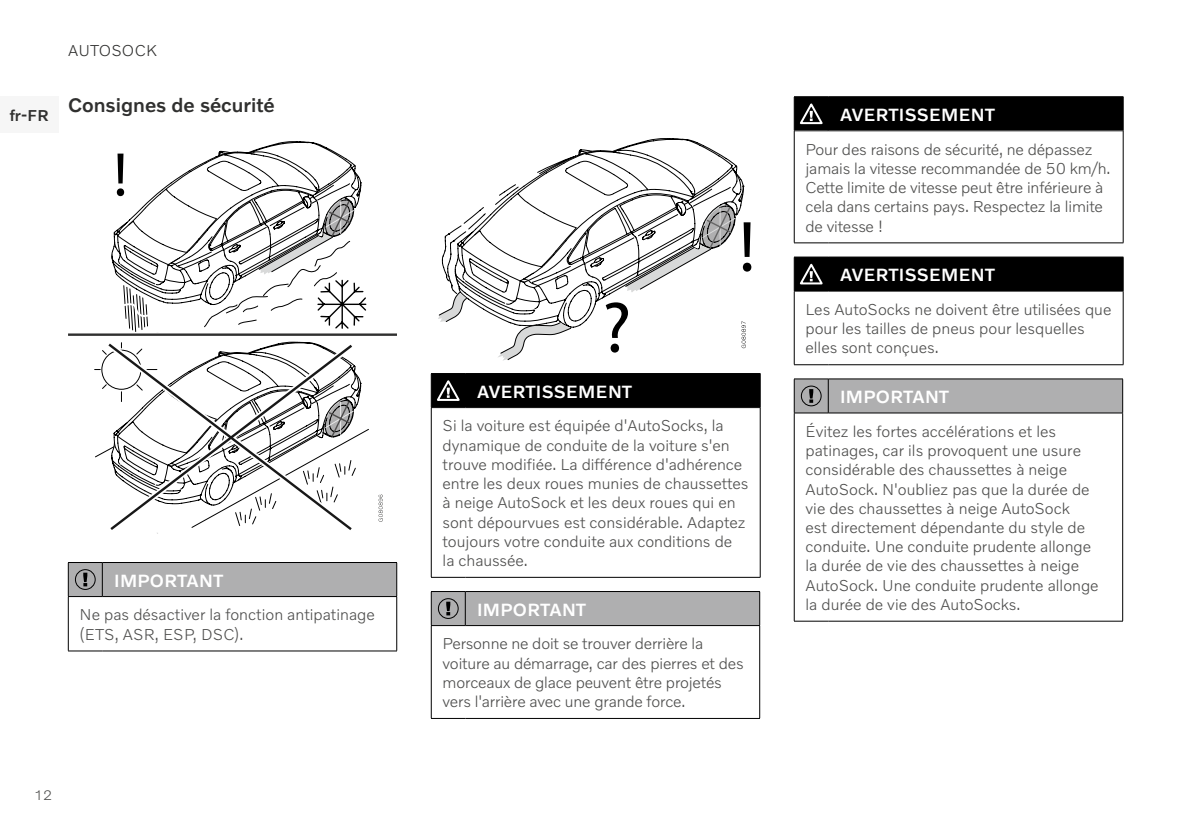
<style>
.page{position:relative;width:1191px;height:840px;background:#fff}
.page>*{position:absolute;margin:0;border:0;box-sizing:border-box;transform-origin:0 0}
.t1{font:500 20px "Volvo Novum";color:#30302f}
.t2{font:500 18px "Volvo Novum";letter-spacing:.02em;color:#fff}
.t3{font:300 16px/19.2px "Volvo Novum";color:#4d4d4c}
.t4{font:300 16px "Volvo Novum";letter-spacing:.01em;color:#30302f}
.t5{font:500 16px "Volvo Novum";color:#30302f}
.t6{font:300 14px "Volvo Novum";color:#4d4d4c}
</style>
<div class="page">
<div style="left:0;top:96px;width:59px;height:37px;background:#f6f6f6"></div>
<hr style="left:68px;top:333px;width:329px;height:2px;background:#30302f">
<svg style="left:112px;top:141px;width:255px;height:191px"></svg>
<svg style="left:101px;top:350px;width:259px;height:184px"></svg>
<svg style="left:106px;top:341px;width:249px;height:191px"></svg>
<svg style="left:378px;top:494px;width:5px;height:27px"></svg>
<hr style="left:68px;top:596px;width:34px;height:1px;background:#000">
<hr style="left:68px;top:596px;width:1px;height:54px;background:#000">
<hr style="left:102px;top:596px;width:295px;height:1px;background:#000">
<hr style="left:396px;top:596px;width:1px;height:54px;background:#000">
<hr style="left:68px;top:650px;width:34px;height:1px;background:#000">
<hr style="left:102px;top:650px;width:295px;height:1px;background:#000">
<div style="left:68px;top:562px;width:329px;height:34px;background:#afafb0"></div>
<svg style="left:618px;top:138px;width:93px;height:11px"></svg>
<svg style="left:438px;top:149px;width:313px;height:212px"></svg>
<hr style="left:760px;top:373px;width:1px;height:34px;background:#000">
<hr style="left:431px;top:407px;width:34px;height:1px;background:#000">
<hr style="left:431px;top:407px;width:1px;height:169px;background:#000">
<hr style="left:465px;top:407px;width:295px;height:1px;background:#000">
<hr style="left:760px;top:407px;width:1px;height:169px;background:#000">
<hr style="left:431px;top:576px;width:34px;height:1px;background:#000">
<hr style="left:465px;top:576px;width:295px;height:1px;background:#000">
<div style="left:431px;top:373px;width:329px;height:34px;background:#000"></div>
<hr style="left:759px;top:591px;width:1px;height:34px;background:#000">
<hr style="left:431px;top:625px;width:34px;height:1px;background:#000">
<hr style="left:431px;top:625px;width:1px;height:92px;background:#000">
<hr style="left:465px;top:625px;width:295px;height:1px;background:#000">
<hr style="left:759px;top:625px;width:1px;height:92px;background:#000">
<hr style="left:431px;top:717px;width:34px;height:1px;background:#000">
<hr style="left:465px;top:717px;width:295px;height:1px;background:#000">
<div style="left:431px;top:591px;width:328px;height:34px;background:#afafb0"></div>
<hr style="left:794px;top:96px;width:34px;height:1px;background:#000">
<hr style="left:828px;top:96px;width:295px;height:1px;background:#000">
<hr style="left:794px;top:131px;width:1px;height:111px;background:#000">
<hr style="left:1122px;top:131px;width:1px;height:111px;background:#000">
<hr style="left:794px;top:242px;width:34px;height:1px;background:#000">
<hr style="left:828px;top:242px;width:295px;height:1px;background:#000">
<div style="left:794px;top:97px;width:329px;height:34px;background:#000"></div>
<hr style="left:794px;top:256px;width:34px;height:1px;background:#000">
<hr style="left:828px;top:256px;width:295px;height:1px;background:#000">
<hr style="left:794px;top:291px;width:1px;height:73px;background:#000">
<hr style="left:1122px;top:291px;width:1px;height:73px;background:#000">
<hr style="left:794px;top:364px;width:34px;height:1px;background:#000">
<hr style="left:828px;top:364px;width:295px;height:1px;background:#000">
<div style="left:794px;top:257px;width:329px;height:34px;background:#000"></div>
<hr style="left:794px;top:378px;width:34px;height:1px;background:#000">
<hr style="left:828px;top:378px;width:295px;height:1px;background:#000">
<hr style="left:1122px;top:379px;width:1px;height:33px;background:#000">
<hr style="left:794px;top:413px;width:1px;height:207px;background:#000">
<hr style="left:828px;top:412px;width:295px;height:1px;background:#000">
<hr style="left:1122px;top:413px;width:1px;height:207px;background:#000">
<hr style="left:794px;top:620px;width:34px;height:1px;background:#000">
<hr style="left:828px;top:620px;width:295px;height:1px;background:#000">
<svg style="left:794px;top:379px;width:328px;height:34px;background:#a6a6a7"></svg>
<p class="t4" style="left:68px;top:41px;width:90px">AUTOSOCK</p>
<p class="t5" style="left:10px;top:105px;width:40px">fr-FR</p>
<p class="t1" style="left:68px;top:92px;width:208px">Consignes de sécurité</p>
<p class="t2" style="left:114px;top:568px;width:110px">IMPORTANT</p>
<p class="t3" style="left:80px;top:604px;width:297px">Ne pas désactiver la fonction antipatinage (ETS, ASR, ESP, DSC).</p>
<p class="t6" style="left:34px;top:785px;width:20px">12</p>
<p class="t2" style="left:477px;top:380px;width:156px">AVERTISSEMENT</p>
<p class="t3" style="left:442px;top:415px;width:307px">Si la voiture est équipée d'AutoSocks, la dynamique de conduite de la voiture s'en trouve modifiée. La différence d'adhérence entre les deux roues munies de chaussettes à neige AutoSock et les deux roues qui en sont dépourvues est considérable. Adaptez toujours votre conduite aux conditions de<br>la chaussée.</p>
<p class="t2" style="left:477px;top:597px;width:110px">IMPORTANT</p>
<p class="t3" style="left:442px;top:633px;width:302px">Personne ne doit se trouver derrière la voiture au démarrage, car des pierres et des morceaux de glace peuvent être projetés vers l'arrière avec une grande force.</p>
<p class="t2" style="left:840px;top:103px;width:156px">AVERTISSEMENT</p>
<p class="t3" style="left:805px;top:139px;width:306px">Pour des raisons de sécurité, ne dépassez jamais la vitesse recommandée de 50 km/h.<br>Cette limite de vitesse peut être inférieure à cela dans certains pays. Respectez la limite de vitesse !</p>
<p class="t2" style="left:840px;top:263px;width:156px">AVERTISSEMENT</p>
<p class="t3" style="left:805px;top:299px;width:307px">Les AutoSocks ne doivent être utilisées que pour les tailles de pneus pour lesquelles elles sont conçues.</p>
<p class="t2" style="left:840px;top:385px;width:110px">IMPORTANT</p>
<p class="t3" style="left:805px;top:421px;width:294px">Évitez les fortes accélérations et les patinages, car ils provoquent une usure considérable des chaussettes à neige AutoSock. N'oubliez pas que la durée de vie des chaussettes à neige AutoSock<br>est directement dépendante du style de conduite. Une conduite prudente allonge la durée de vie des chaussettes à neige AutoSock. Une conduite prudente allonge la durée de vie des AutoSocks.</p>
</div>
